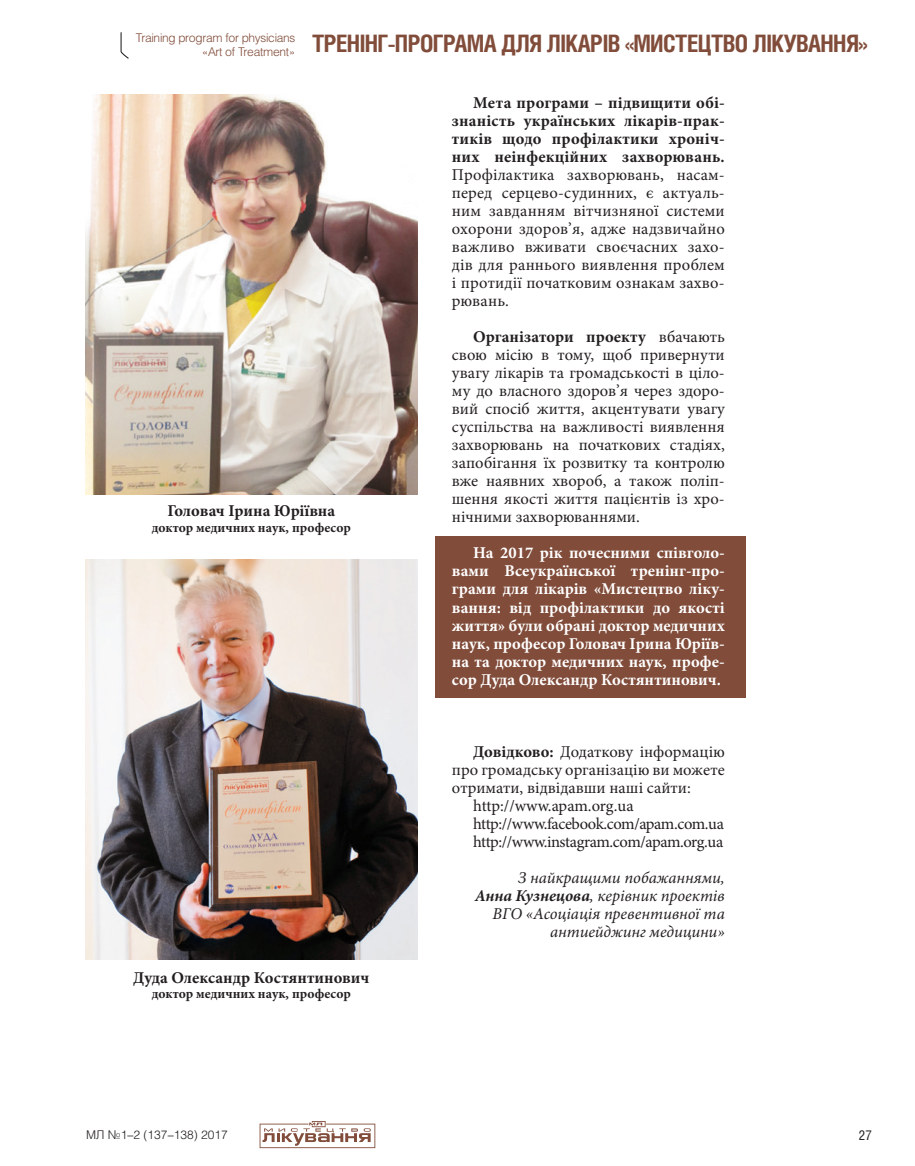
<style>
.page{position:relative;width:915px;height:1166px;background:#fff}
.page>*{position:absolute;margin:0;border:0;box-sizing:border-box;transform-origin:0 0}
.t1{font:700 24px "Helios Cond";letter-spacing:-.025em;color:#814c3a}
.текст{font:16.5px/18px "Minion Pro";color:#231f20;text-align:justify}
.текст-2{font:700 16.5px/18px "Minion Pro";color:#fff;text-align:justify}
.текст-3{font:italic 16.5px/18px "Minion Pro";color:#231f20;text-align:right}
.табл_текст{font:700 16.5px "Minion Pro";color:#231f20}
.текст-4{font:16.5px "Minion Pro";letter-spacing:-.03em;color:#231f20}
.текст-5{font:16.5px "Minion Pro";letter-spacing:-.025em;color:#231f20}
.табл_текст-2{font:700 13.5px "Minion Pro";color:#231f20}
.t2{font:13.5px "Helios Cond";color:#231f20}
.t3{font:300 12px "Helios";letter-spacing:-.025em;color:#814c3a}
.t4{font:300 12px "Helios";color:#231f20}
.s1{font-weight:700}
</style>
<div class="page">
<svg style="left:259px;top:1121px;width:116px;height:26px"></svg>
<svg style="left:120px;top:32px;width:9px;height:27px"></svg>
<div style="left:435px;top:536px;width:310px;height:161px;background:#814c3a"></div>
<img style="left:85px;top:95px;width:332px;height:399px">
<img style="left:85px;top:559px;width:332px;height:400px">
<p class="t3" style="left:136px;top:30px;width:161px">Training program for physicians</p>
<h1 class="t1" style="left:201px;top:29px;width:667px"><sub>«Art</sub> <sub>of</sub> <sub>Treatment»</sub> ТРЕНІНГ-ПРОГРАМА ДЛЯ ЛІКАРІВ «МИСТЕЦТВО ЛІКУВАННЯ»</h1>
<p class="табл_текст" style="left:167px;top:499px;width:169px">Головач Ірина Юріївна</p>
<p class="табл_текст-2" style="left:152px;top:517px;width:201px">доктор медичних наук, професор</p>
<p class="табл_текст" style="left:133px;top:965px;width:238px">Дуда Олександр Костянтинович</p>
<p class="табл_текст-2" style="left:152px;top:983px;width:201px">доктор медичних наук, професор</p>
<p class="t4" style="left:86px;top:1127px;width:143px">МЛ №1–2 (137–138) 2017</p>
<p class="текст" style="left:452px;top:94px;width:274px;text-indent:21px"><span class="s1">Мета програми – підвищити обі&shy;знаність українських лікарів-прак&shy;тиків щодо профілактики хроніч&shy;них неінфекційних захворювань.<br></span>Профілактика захворювань, насам&shy;перед серцево-судинних, є актуаль&shy;ним завданням вітчизняної системи охорони здоров’я, адже надзвичайно важливо вживати своєчасних захо&shy;дів для раннього виявлення проблем і протидії початковим ознакам захво&shy;рювань.</p>
<p class="текст" style="left:452px;top:328px;width:274px;text-indent:21px"><span class="s1">Організатори проекту</span> вбачають свою місію в тому, щоб привернути увагу лікарів та громадськості в ціло&shy;му до власного здоров’я через здоро&shy;вий спосіб життя, акцентувати увагу суспільства на важливості виявлення захворювань на початкових стадіях, запобігання їх розвитку та контролю вже наявних хвороб, а також поліп&shy;шення якості життя пацієнтів із хро&shy;нічними захворюваннями.</p>
<p class="текст-2" style="left:452px;top:544px;width:274px;text-indent:21px">На 2017 рік почесними співголо&shy;вами Всеукраїнської тренінг-про&shy;грами для лікарів «Мистецтво ліку&shy;вання: від профілактики до якості життя» були обрані доктор медичних наук, професор Головач Ірина Юріїв&shy;на та доктор медичних наук, профе&shy;сор Дуда Олександр Костянтинович.</p>
<p class="текст" style="left:452px;top:742px;width:274px;text-indent:21px"><span class="s1">Довідково:</span> Додаткову інформацію про громадську організацію ви можете отримати, відвідавши наші сайти:</p>
<p class="текст" style="left:473px;top:796px;width:162px">http://www.apam.org.ua</p>
<p class="текст-5" style="left:473px;top:812px;width:252px">http://www.facebook.com/apam.com.ua</p>
<p class="текст-4" style="left:473px;top:830px;width:251px">http://www.іnstagram.com/apam.org.ua</p>
<p class="текст-3" style="left:518px;top:868px;width:208px">З найкращими побажаннями,</p>
<p class="текст-3" style="left:474px;top:886px;width:251px"><span class="s1">Анна Кузнецова</span>, керівник проектів</p>
<p class="текст-3" style="left:492px;top:904px;width:234px">ВГО «Асоціація превентивної та антиейджинг медицини»</p>
<p class="t2" style="left:858px;top:1126px;width:14px">27</p>
</div>
